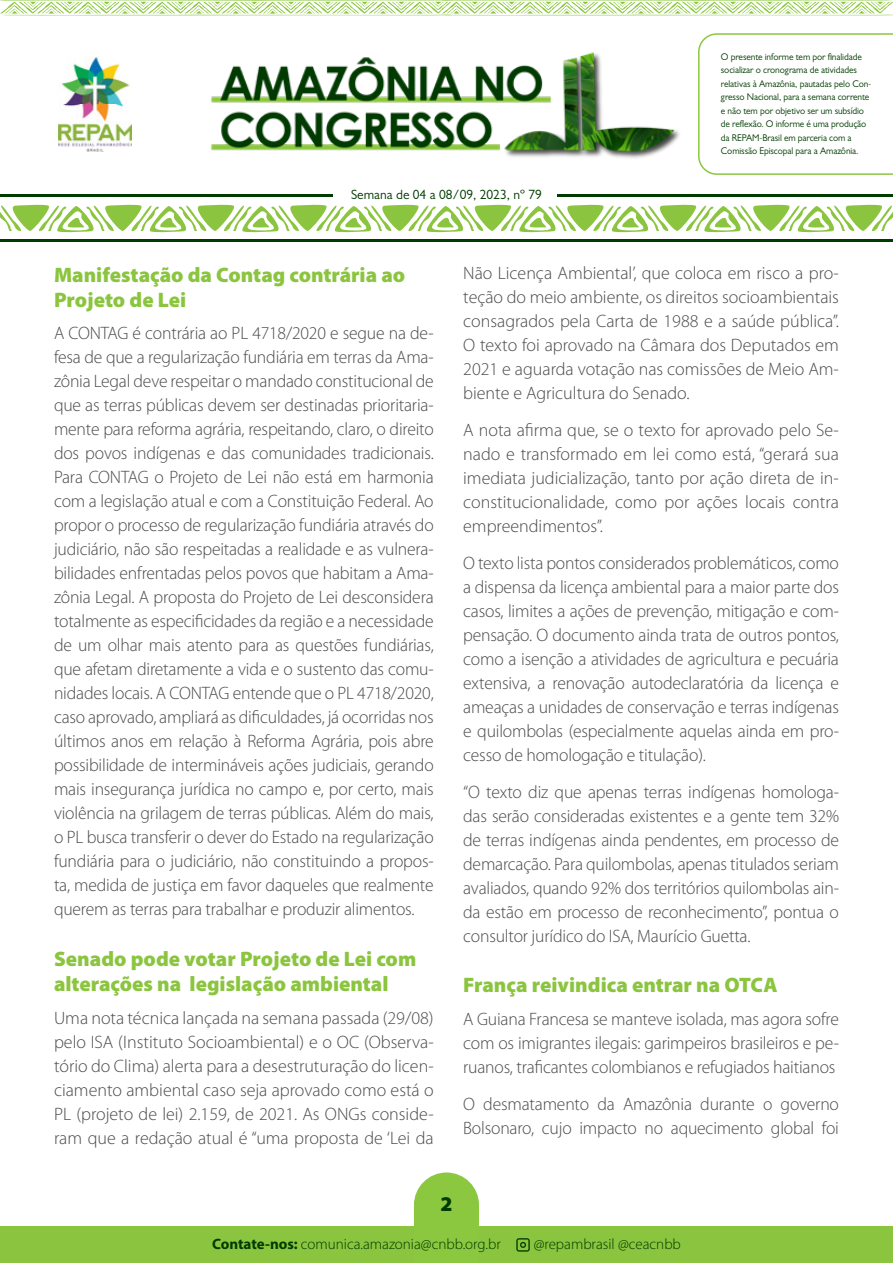
<style>
.page{position:relative;width:893px;height:1263px;background:#fff}
.page>*{position:absolute;margin:0;border:0;box-sizing:border-box;transform-origin:0 0}
.t1{font:900 21px/25.2px "Myriad Pro";color:#8bc53f}
.t2{font:900 21px "Myriad Pro";color:#003b00}
.t3{font:300 18px/24px "Myriad Pro";letter-spacing:-.01em;color:#4a4a49;text-align:justify}
.t4{font:300 15px "Myriad Pro";color:#003b00}
.t5{font:13.5px "Gill Sans MT Pro";color:#003b00}
.t6{font:9.75px/13.5px "Gill Sans MT Pro";letter-spacing:-.01em;color:#003b00;scale:.96 1}
.s1{font-weight:700}
</style>
<div class="page">
<svg style="left:0;top:204px;width:893px;height:29px"></svg>
<img style="left:59px;top:57px;width:73px;height:94px">
<div style="left:0;top:1227px;width:893px;height:36px;background:#8bc53f"></div>
<hr style="left:0;top:240px;width:893px;height:2px;background:#003b00">
<svg style="left:0;top:0;width:893px;height:16px"></svg>
<svg style="left:414px;top:1172px;width:65px;height:55px;background:#9bce5a"></svg>
<img style="left:211px;top:52px;width:469px;height:106px">
<svg style="left:516px;top:1238px;width:14px;height:13px"></svg>
<svg style="left:698px;top:33px;width:195px;height:142px"></svg>
<hr style="left:0;top:194px;width:332px;height:2px;background:#003b00">
<hr style="left:558px;top:194px;width:335px;height:2px;background:#003b00">
<p class="t5" style="left:351px;top:187px;width:192px">Semana de 04 a 08/09, 2023, nº 79</p>
<p class="t6" style="left:721px;top:50px;width:158px">O presente informe tem por finalidade socializar o cronograma de atividades relativas à Amazônia, pautadas pelo Con&shy;gresso Nacional, para a semana corrente e não tem por objetivo ser um subsídio de reflexão. O informe é uma produção da REPAM-Brasil em parceria com a Comissão Episcopal para a Amazônia.</p>
<p class="t1" style="left:54px;top:262px;width:353px">Manifestação da Contag contrária ao<br>Projeto de Lei</p>
<p class="t3" style="left:54px;top:322px;width:381px">A CONTAG é contrária ao PL 4718/2020 e segue na de&shy;fesa de que a regularização fundiária em terras da Ama&shy;zônia Legal deve respeitar o mandado constitucional de que as terras públicas devem ser destinadas prioritaria&shy;mente para reforma agrária, respeitando, claro, o direito dos povos indígenas e das comunidades tradicionais.<br>Para CONTAG o Projeto de Lei não está em harmonia com a legislação atual e com a Constituição Federal. Ao propor o processo de regularização fundiária através do judiciário, não são respeitadas a realidade e as vulnera&shy;bilidades enfrentadas pelos povos que habitam a Ama&shy;zônia Legal. A proposta do Projeto de Lei desconsidera totalmente as especificidades da região e a necessidade de um olhar mais atento para as questões fundiárias, que afetam diretamente a vida e o sustento das comu&shy;nidades locais. A CONTAG entende que o PL 4718/2020, caso aprovado, ampliará as dificuldades, já ocorridas nos últimos anos em relação à Reforma Agrária, pois abre possibilidade de intermináveis ações judiciais, gerando mais insegurança jurídica no campo e, por certo, mais violência na grilagem de terras públicas. Além do mais, o PL busca transferir o dever do Estado na regularização fundiária para o judiciário, não constituindo a propos&shy;ta, medida de justiça em favor daqueles que realmente querem as terras para trabalhar e produzir alimentos.</p>
<p class="t1" style="left:54px;top:946px;width:364px">Senado pode votar Projeto de Lei com alterações na legislação ambiental</p>
<p class="t3" style="left:54px;top:1006px;width:381px">Uma nota técnica lançada na semana passada (29/08) pelo ISA (Instituto Socioambiental) e o OC (Observa&shy;tório do Clima) alerta para a desestruturação do licen&shy;ciamento ambiental caso seja aprovado como está o PL (projeto de lei) 2.159, de 2021. As ONGs conside&shy;ram que a redação atual é “uma proposta de ‘Lei da</p>
<p class="t3" style="left:463px;top:262px;width:377px">Não Licença Ambiental’, que coloca em risco a pro&shy;teção do meio ambiente, os direitos socioambientais consagrados pela Carta de 1988 e a saúde pública”.<br>O texto foi aprovado na Câmara dos Deputados em 2021 e aguarda votação nas comissões de Meio Am&shy;biente e Agricultura do Senado.</p>
<p class="t3" style="left:463px;top:418px;width:377px">A nota afirma que, se o texto for aprovado pelo Se&shy;nado e transformado em lei como está, “gerará sua imediata judicialização, tanto por ação direta de in&shy;constitucionalidade, como por ações locais contra empreendimentos”.</p>
<p class="t3" style="left:463px;top:551px;width:377px">O texto lista pontos considerados problemáticos, como a dispensa da licença ambiental para a maior parte dos casos, limites a ações de prevenção, mitigação e com&shy;pensação. O documento ainda trata de outros pontos, como a isenção a atividades de agricultura e pecuária extensiva, a renovação autodeclaratória da licença e ameaças a unidades de conservação e terras indígenas e quilombolas (especialmente aquelas ainda em pro&shy;cesso de homologação e titulação).</p>
<p class="t3" style="left:463px;top:780px;width:377px">“O texto diz que apenas terras indígenas homologa&shy;das serão consideradas existentes e a gente tem 32% de terras indígenas ainda pendentes, em processo de demarcação. Para quilombolas, apenas titulados seriam avaliados, quando 92% dos territórios quilombolas ain&shy;da estão em processo de reconhecimento”, pontua o consultor jurídico do ISA, Maurício Guetta.</p>
<p class="t1" style="left:463px;top:973px;width:316px">França reivindica entrar na OTCA</p>
<p class="t3" style="left:463px;top:1007px;width:377px">A Guiana Francesa se manteve isolada, mas agora sofre com os imigrantes ilegais: garimpeiros brasileiros e pe&shy;ruanos, traficantes colombianos e refugiados haitianos</p>
<p class="t3" style="left:463px;top:1092px;width:377px">O desmatamento da Amazônia durante o governo<br>Bolsonaro, cujo impacto no aquecimento global foi</p>
<p class="t2" style="left:440px;top:1192px;width:14px">2</p>
<p class="t4" style="left:212px;top:1236px;width:290px"><span class="s1">Contate-nos:</span> comunica.amazonia@cnbb.org.br</p>
<p class="t4" style="left:534px;top:1236px;width:149px">@repambrasil @ceacnbb</p>
</div>
